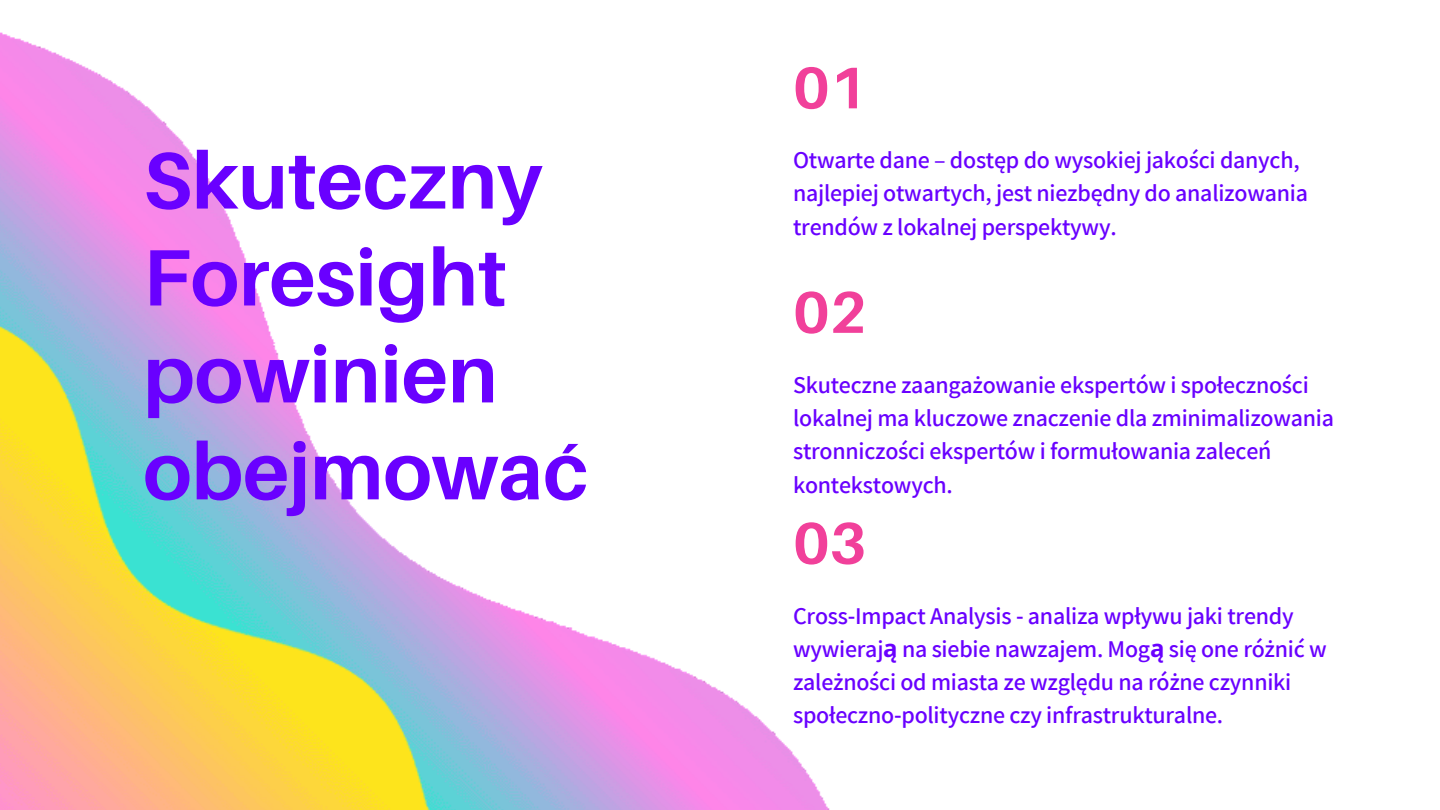
<style>
.page{position:relative;width:1440px;height:810px;background:#fff}
.page>*{position:absolute;margin:0;border:0;box-sizing:border-box;transform-origin:0 0}
.t1{font:700 80px/96.9px "Aileron";color:#6900ff}
.t2{font:700 58.8px "Aileron";color:#f1409a}
.t3{font:600 24px/33.3px "Assistant";letter-spacing:-.01em;color:#6900ff}
.s1{font-family:"Noto Sans";font-weight:700}
</style>
<div class="page">
<img style="left:0;top:32px;width:830px;height:778px">
<p class="t1" style="left:143px;top:131px;width:401px">Skuteczny</p>
<p class="t1" style="left:143px;top:227px;width:365px">Foresight</p>
<p class="t1" style="left:143px;top:324px;width:446px">powinien obejmować</p>
<p class="t2" style="left:793px;top:51px;width:75px">01</p>
<p class="t3" style="left:793px;top:143px;width:516px">Otwarte dane – dostęp do wysokiej jakości danych, najlepiej otwartych, jest niezbędny do analizowania trendów z lokalnej perspektywy.</p>
<p class="t2" style="left:793px;top:276px;width:75px">02</p>
<p class="t3" style="left:793px;top:367px;width:543px">Skuteczne zaangażowanie ekspertów i społeczności lokalnej ma kluczowe znaczenie dla zminimalizowania stronniczości ekspertów i formułowania zaleceń kontekstowych.</p>
<p class="t2" style="left:793px;top:507px;width:75px">03</p>
<p class="t3" style="left:793px;top:598px;width:535px">Cross-Impact Analysis - analiza wpływu jaki trendy wywieraj<span class="s1">ą</span> na siebie nawzajem. Mog<span class="s1">ą</span> się one różnić w zależności od miasta ze względu na różne czynniki społeczno-polityczne czy infrastrukturalne.</p>
</div>
